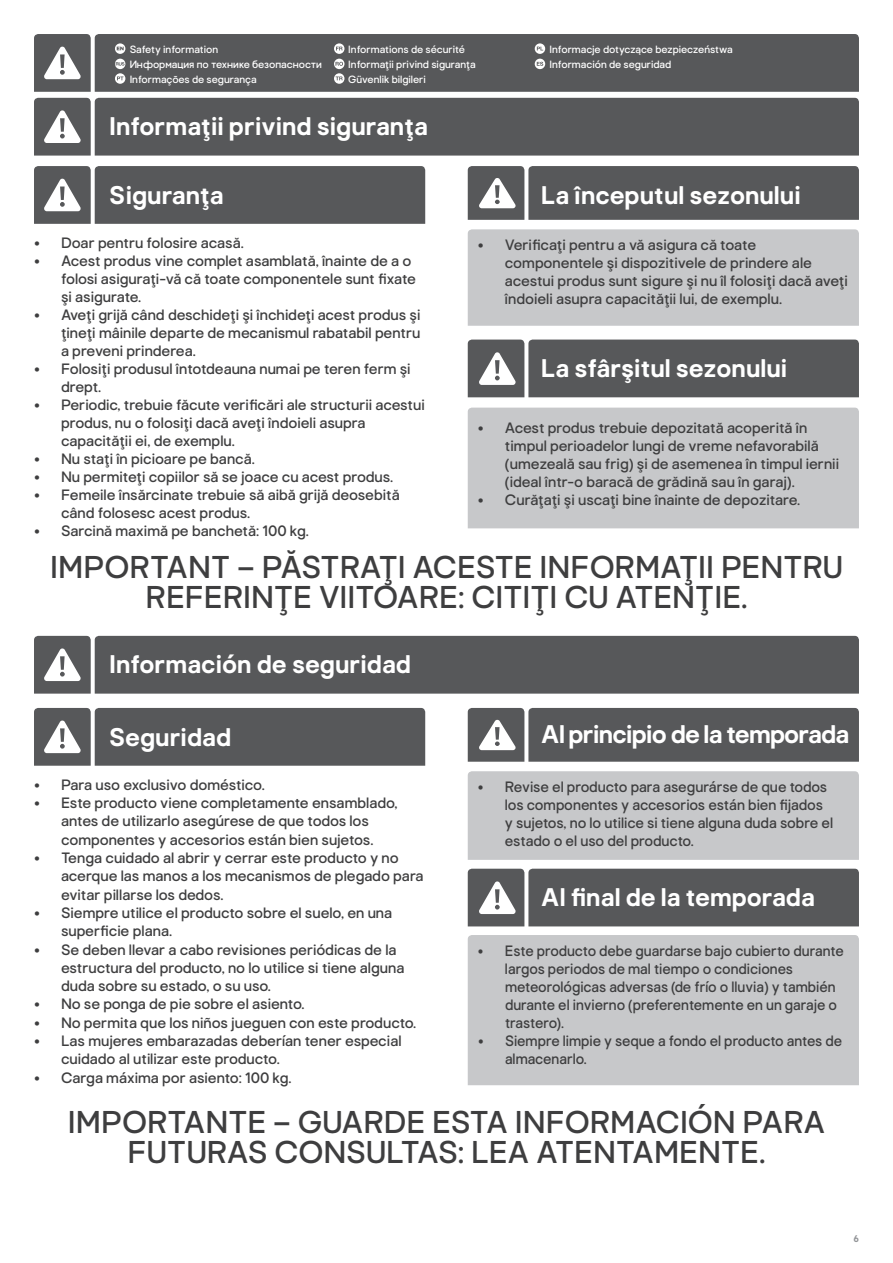
<style>
.page{position:relative;width:893px;height:1263px;background:#fff}
.page>*{position:absolute;margin:0;border:0;box-sizing:border-box;transform-origin:0 0}
.t1{font:31.5px/30px "Good Home";letter-spacing:-.005em;color:#3e3e3f;text-align:center}
.t2{font:700 25.5px "Good Home";color:#fff}
.t3{font:700 25.5px "Good Home";letter-spacing:-.03em;color:#fff}
.t4{font:15px/18px "Good Home";color:#3e3e3f}
.t5{font:15px/18px "Good Home";color:#3e3e3f;scale:.95 1}
.t6{font:10.5px/14.7px "Good Home";color:#fff}
.t7{font:700 9.75px "Good Home";color:#939598}
</style>
<div class="page">
<div style="left:34px;top:708px;width:391px;height:58px;background:#57585a"></div>
<div style="left:468px;top:771px;width:391px;height:89px;background:#c7c8ca"></div>
<div style="left:468px;top:708px;width:391px;height:54px;background:#57585a"></div>
<svg style="left:34px;top:166px;width:391px;height:58px;background:#5e5f61"></svg>
<div style="left:468px;top:229px;width:391px;height:97px;background:#c7c8ca"></div>
<svg style="left:468px;top:166px;width:391px;height:54px;background:#5e5f61"></svg>
<div style="left:468px;top:408px;width:391px;height:120px;background:#c7c8ca"></div>
<div style="left:468px;top:340px;width:391px;height:57px;background:#57585a"></div>
<div style="left:468px;top:935px;width:391px;height:150px;background:#c7c8ca"></div>
<div style="left:468px;top:869px;width:391px;height:57px;background:#57585a"></div>
<div style="left:34px;top:98px;width:825px;height:58px;background:#57585a"></div>
<div style="left:34px;top:34px;width:825px;height:58px;background:#57585a"></div>
<div style="left:34px;top:636px;width:825px;height:58px;background:#57585a"></div>
<p class="t6" style="left:130px;top:42px;width:90px">Safety information</p>
<p class="t6" style="left:130px;top:57px;width:194px">Информация по технике безопасности</p>
<p class="t6" style="left:130px;top:72px;width:129px">Informações de segurança</p>
<p class="t6" style="left:348px;top:42px;width:118px">Informations de sécurité</p>
<p class="t6" style="left:348px;top:57px;width:129px">Informaţii privind siguranţa<br>Güvenlik bilgileri</p>
<h2 class="t2" style="left:109px;top:112px;width:320px">Informaţii privind siguranţa</h2>
<p class="t6" style="left:549px;top:42px;width:185px">Informacje dotyczące bezpieczeństwa</p>
<p class="t6" style="left:549px;top:57px;width:123px">Información de seguridad</p>
<h2 class="t2" style="left:109px;top:180px;width:116px">Siguranţa</h2>
<p class="t4" style="left:34px;top:234px;width:211px">• Doar pentru folosire acasă.</p>
<p class="t4" style="left:61px;top:252px;width:357px;text-indent:-27px">• Acest produs vine complet asamblată, înainte de a o folosi asiguraţi-vă că toate componentele sunt fixate şi asigurate.</p>
<p class="t4" style="left:61px;top:306px;width:361px;text-align:justify;text-indent:-27px">• Aveţi grijă când deschideţi şi închideţi acest produs şi ţineţi mâinile departe de mecanismul rabatabil pentru a preveni prinderea.</p>
<p class="t4" style="left:61px;top:360px;width:351px;text-indent:-27px">• Folosiţi produsul întotdeauna numai pe teren ferm şi drept.</p>
<p class="t4" style="left:61px;top:396px;width:365px;text-indent:-27px">• Periodic, trebuie făcute verificări ale structurii acestui produs, nu o folosiţi dacă aveţi îndoieli asupra capacităţii ei, de exemplu.</p>
<p class="t4" style="left:34px;top:450px;width:222px">• Nu staţi în picioare pe bancă.</p>
<p class="t4" style="left:34px;top:468px;width:361px">• Nu permiteţi copiilor să se joace cu acest produs.</p>
<p class="t4" style="left:61px;top:486px;width:340px;text-indent:-27px">• Femeile însărcinate trebuie să aibă grijă deosebită când folosesc acest produs.</p>
<p class="t4" style="left:34px;top:522px;width:276px">• Sarcină maximă pe banchetă: 100 kg.</p>
<h2 class="t2" style="left:541px;top:180px;width:261px">La începutul sezonului</h2>
<p class="t4" style="left:505px;top:236px;width:344px;text-indent:-27px">• Verificaţi pentru a vă asigura că toate componentele şi dispozitivele de prindere ale acestui produs sunt sigure şi nu îl folosiţi dacă aveţi îndoieli asupra capacităţii lui, de exemplu.</p>
<h2 class="t2" style="left:541px;top:353px;width:248px">La sfârşitul sezonului</h2>
<p class="t4" style="left:505px;top:419px;width:336px;text-indent:-27px">• Acest produs trebuie depozitată acoperită în timpul perioadelor lungi de vreme nefavorabilă (umezeală sau frig) şi de asemenea în timpul iernii (ideal într-o baracă de grădină sau în garaj).</p>
<p class="t4" style="left:478px;top:491px;width:324px">• Curăţaţi şi uscaţi bine înainte de depozitare.</p>
<h1 class="t1" style="left:50px;top:552px;width:794px">IMPORTANT – PĂSTRAŢI ACESTE INFORMAŢII PENTRU<br>REFERINŢE VIITOARE: CITIŢI CU ATENŢIE.</h1>
<h2 class="t2" style="left:109px;top:650px;width:303px">Información de seguridad</h2>
<h2 class="t2" style="left:109px;top:722px;width:124px">Seguridad</h2>
<p class="t4" style="left:34px;top:776px;width:232px">• Para uso exclusivo doméstico.</p>
<p class="t4" style="left:34px;top:794px;width:365px;text-align:center">• Este producto viene completamente ensamblado, antes de utilizarlo asegúrese de que todos los componentes y accesorios están bien sujetos.</p>
<p class="t4" style="left:61px;top:849px;width:364px;text-indent:-27px">• Tenga cuidado al abrir y cerrar este producto y no acerque las manos a los mecanismos de plegado para evitar pillarse los dedos.</p>
<p class="t4" style="left:61px;top:904px;width:333px;text-indent:-27px">• Siempre utilice el producto sobre el suelo, en una superficie plana.</p>
<p class="t4" style="left:61px;top:940px;width:345px;text-indent:-27px">• Se deben llevar a cabo revisiones periódicas de la estructura del producto, no lo utilice si tiene alguna duda sobre su estado, o su uso.</p>
<p class="t4" style="left:34px;top:995px;width:272px">• No se ponga de pie sobre el asiento.</p>
<p class="t4" style="left:34px;top:1014px;width:384px">• No permita que los niños jueguen con este producto.</p>
<p class="t4" style="left:61px;top:1032px;width:342px;text-indent:-27px">• Las mujeres embarazadas deberían tener especial cuidado al utilizar este producto.</p>
<p class="t4" style="left:34px;top:1068px;width:259px">• Carga máxima por asiento: 100 kg.</p>
<h2 class="t3" style="left:541px;top:719px;width:310px">Al principio de la temporada</h2>
<p class="t4" style="left:505px;top:778px;width:330px;text-indent:-27px">• Revise el producto para asegurárse de que todos los componentes y accesorios están bien fijados y sujetos, no lo utilice si tiene alguna duda sobre el estado o el uso del producto.</p>
<h2 class="t2" style="left:541px;top:882px;width:276px">Al final de la temporada</h2>
<p class="t5" style="left:505px;top:942px;width:358px;text-indent:-27px">• Este producto debe guardarse bajo cubierto durante largos periodos de mal tiempo o condiciones meteorológicas adversas (de frío o lluvia) y también durante el invierno (preferentemente en un garaje o trastero).</p>
<p class="t5" style="left:505px;top:1032px;width:356px;text-indent:-27px">• Siempre limpie y seque a fondo el producto antes de almacenarlo.</p>
<h1 class="t1" style="left:68px;top:1107px;width:759px">IMPORTANTE – GUARDE ESTA INFORMACIÓN PARA<br>FUTURAS CONSULTAS: LEA ATENTAMENTE.</h1>
<p class="t7" style="left:853px;top:1232px;width:7px">6</p>
</div>
